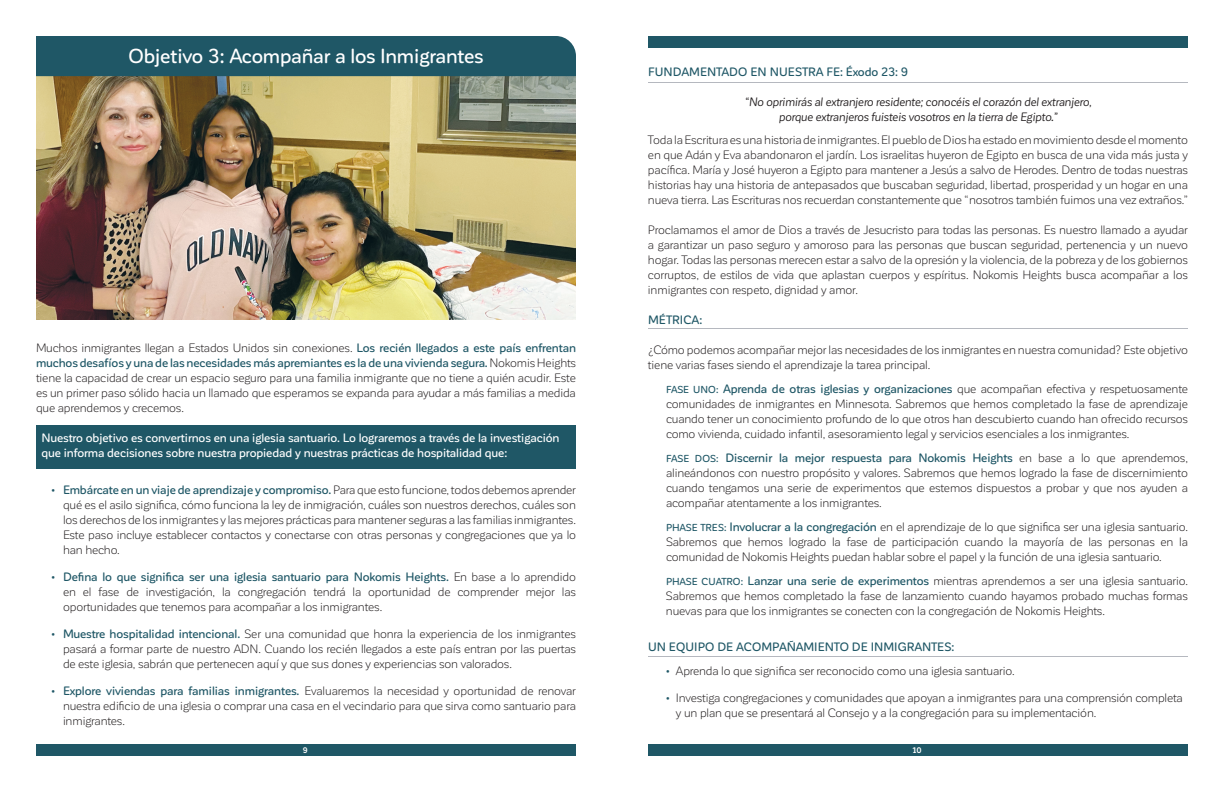
<style>
.page{position:relative;width:1224px;height:792px;background:#fff}
.page>*{position:absolute;margin:0;border:0;box-sizing:border-box;transform-origin:0 0}
.t1{font:500 20px "Corporative Sans Rd";letter-spacing:-.01em;color:#fff}
.t2{font:12px/15px "Corporative Sans Rd";letter-spacing:-.015em;color:#231f20;text-align:justify}
.t3{font:500 12px/15px "Corporative Sans Rd";letter-spacing:-.01em;color:#fff}
.t4{font:italic 12px/15px "Corporative Sans Rd";letter-spacing:-.01em;color:#231f20;text-align:center}
.t5{font:500 12px "Corporative Sans Rd";color:#1f5766}
.t6{font:700 8px "Corporative Sans Rd";color:#fff}
.s1{font-weight:500;color:#1f5766}
.s2{font-weight:500;font-size:10px;color:#1f5766}
</style>
<div class="page">
<img style="left:36px;top:76px;width:540px;height:244px">
<div style="left:36px;top:425px;width:540px;height:44px;background:#1f5766"></div>
<div style="left:36px;top:36px;width:540px;height:40px;background:#1f5766"></div>
<div style="left:36px;top:744px;width:540px;height:12px;background:#1f5766"></div>
<div style="left:648px;top:36px;width:540px;height:12px;background:#1f5766"></div>
<hr style="left:648px;top:83px;width:540px;height:1px;background:#b5b8bf">
<hr style="left:648px;top:329px;width:540px;height:1px;background:#b5b8bf">
<hr style="left:648px;top:657px;width:540px;height:1px;background:#b5b8bf">
<div style="left:648px;top:744px;width:540px;height:12px;background:#1f5766"></div>
<h1 class="t1" style="left:129px;top:45px;width:356px">Objetivo 3: Acompañar a los Inmigrantes</h1>
<p class="t2" style="left:36px;top:341px;width:541px">Muchos inmigrantes llegan a Estados Unidos sin conexiones. <span class="s1">Los recién llegados a este país enfrentan muchos desafíos y una de las necesidades más apremiantes es la de una vivienda segura.</span> Nokomis Heights tiene la capacidad de crear un espacio seguro para una familia inmigrante que no tiene a quién acudir. Este es un primer paso sólido hacia un llamado que esperamos se expanda para ayudar a más familias a medida que aprendemos y crecemos.</p>
<p class="t3" style="left:42px;top:431px;width:520px">Nuestro objetivo es convertirnos en una iglesia santuario. Lo lograremos a través de la investigación que informa decisiones sobre nuestra propiedad y nuestras prácticas de hospitalidad que:</p>
<p class="t2" style="left:63px;top:483px;width:515px;text-indent:-12px"><span class="s1">• Embárcate en un viaje de aprendizaje y compromiso.</span> Para que esto funcione, todos debemos aprender qué es el asilo significa, cómo funciona la ley de inmigración, cuáles son nuestros derechos, cuáles son los derechos de los inmigrantes y las mejores prácticas para mantener seguras a las familias inmigrantes.<br>Este paso incluye establecer contactos y conectarse con otras personas y congregaciones que ya lo han hecho.</p>
<p class="t2" style="left:63px;top:570px;width:514px;text-indent:-12px"><span class="s1">• Defina lo que significa ser una iglesia santuario para Nokomis Heights.</span> En base a lo aprendido en el fase de investigación, la congregación tendrá la oportunidad de comprender mejor las oportunidades que tenemos para acompañar a los inmigrantes.</p>
<p class="t2" style="left:63px;top:627px;width:514px;text-indent:-12px"><span class="s1">• Muestre hospitalidad intencional.</span> Ser una comunidad que honra la experiencia de los inmigrantes pasará a formar parte de nuestro ADN. Cuando los recién llegados a este país entran por las puertas de este iglesia, sabrán que pertenecen aquí y que sus dones y experiencias son valorados.</p>
<p class="t2" style="left:63px;top:684px;width:515px;text-indent:-12px"><span class="s1">• Explore viviendas para familias inmigrantes.</span> Evaluaremos la necesidad y oportunidad de renovar nuestra edificio de una iglesia o comprar una casa en el vecindario para que sirva como santuario para inmigrantes.</p>
<p class="t6" style="left:303px;top:746px;width:6px">9</p>
<p class="t5" style="left:648px;top:66px;width:262px">FUNDAMENTADO EN NUESTRA FE: Éxodo 23: 9</p>
<p class="t4" style="left:744px;top:95px;width:349px">“No oprimirás al extranjero residente; conocéis el corazón del extranjero, porque extranjeros fuisteis vosotros en la tierra de Egipto.”</p>
<p class="t2" style="left:648px;top:132px;width:542px">Toda la Escritura es una historia de inmigrantes. El pueblo de Dios ha estado en movimiento desde el momento en que Adán y Eva abandonaron el jardín. Los israelitas huyeron de Egipto en busca de una vida más justa y pacífica. María y José huyeron a Egipto para mantener a Jesús a salvo de Herodes. Dentro de todas nuestras historias hay una historia de antepasados que buscaban seguridad, libertad, prosperidad y un hogar en una nueva tierra. Las Escrituras nos recuerdan constantemente que “nosotros también fuimos una vez extraños.”</p>
<p class="t2" style="left:648px;top:222px;width:542px">Proclamamos el amor de Dios a través de Jesucristo para todas las personas. Es nuestro llamado a ayudar a garantizar un paso seguro y amoroso para las personas que buscan seguridad, pertenencia y un nuevo hogar. Todas las personas merecen estar a salvo de la opresión y la violencia, de la pobreza y de los gobiernos corruptos, de estilos de vida que aplastan cuerpos y espíritus. Nokomis Heights busca acompañar a los inmigrantes con respeto, dignidad y amor.</p>
<p class="t5" style="left:648px;top:314px;width:56px">MÉTRICA:</p>
<p class="t2" style="left:648px;top:343px;width:541px">¿Cómo podemos acompañar mejor las necesidades de los inmigrantes en nuestra comunidad? Este objetivo tiene varias fases siendo el aprendizaje la tarea principal.</p>
<p class="t2" style="left:666px;top:382px;width:524px"><span class="s2">FASE UNO:</span> <span class="s1">Aprenda de otras iglesias y organizaciones</span> que acompañan efectiva y respetuosamente comunidades de inmigrantes en Minnesota. Sabremos que hemos completado la fase de aprendizaje cuando tener un conocimiento profundo de lo que otros han descubierto cuando han ofrecido recursos como vivienda, cuidado infantil, asesoramiento legal y servicios esenciales a los inmigrantes.</p>
<p class="t2" style="left:666px;top:451px;width:524px"><span class="s2">FASE DOS:</span> <span class="s1">Discernir la mejor respuesta para Nokomis Heights</span> en base a lo que aprendemos, alineándonos con nuestro propósito y valores. Sabremos que hemos logrado la fase de discernimiento cuando tengamos una serie de experimentos que estemos dispuestos a probar y que nos ayuden a acompañar atentamente a los inmigrantes.</p>
<p class="t2" style="left:666px;top:520px;width:524px"><span class="s2">PHASE TRES:</span> <span class="s1">Involucrar a la congregación</span> en el aprendizaje de lo que significa ser una iglesia santuario.<br>Sabremos que hemos logrado la fase de participación cuando la mayoría de las personas en la comunidad de Nokomis Heights puedan hablar sobre el papel y la función de una iglesia santuario.</p>
<p class="t2" style="left:666px;top:574px;width:523px"><span class="s2">PHASE CUATRO:</span> <span class="s1">Lanzar una serie de experimentos</span> mientras aprendemos a ser una iglesia santuario.<br>Sabremos que hemos completado la fase de lanzamiento cuando hayamos probado muchas formas nuevas para que los inmigrantes se conecten con la congregación de Nokomis Heights.</p>
<p class="t5" style="left:648px;top:641px;width:308px">UN EQUIPO DE ACOMPAÑAMIENTO DE INMIGRANTES:</p>
<p class="t2" style="left:666px;top:664px;width:350px"><span class="s1">•</span> Aprenda lo que significa ser reconocido como una iglesia santuario.</p>
<p class="t2" style="left:676px;top:691px;width:508px;text-indent:-10px"><span class="s1">•</span> Investiga congregaciones y comunidades que apoyan a inmigrantes para una comprensión completa y un plan que se presentará al Consejo y a la congregación para su implementación.</p>
<p class="t6" style="left:913px;top:746px;width:10px">10</p>
</div>
